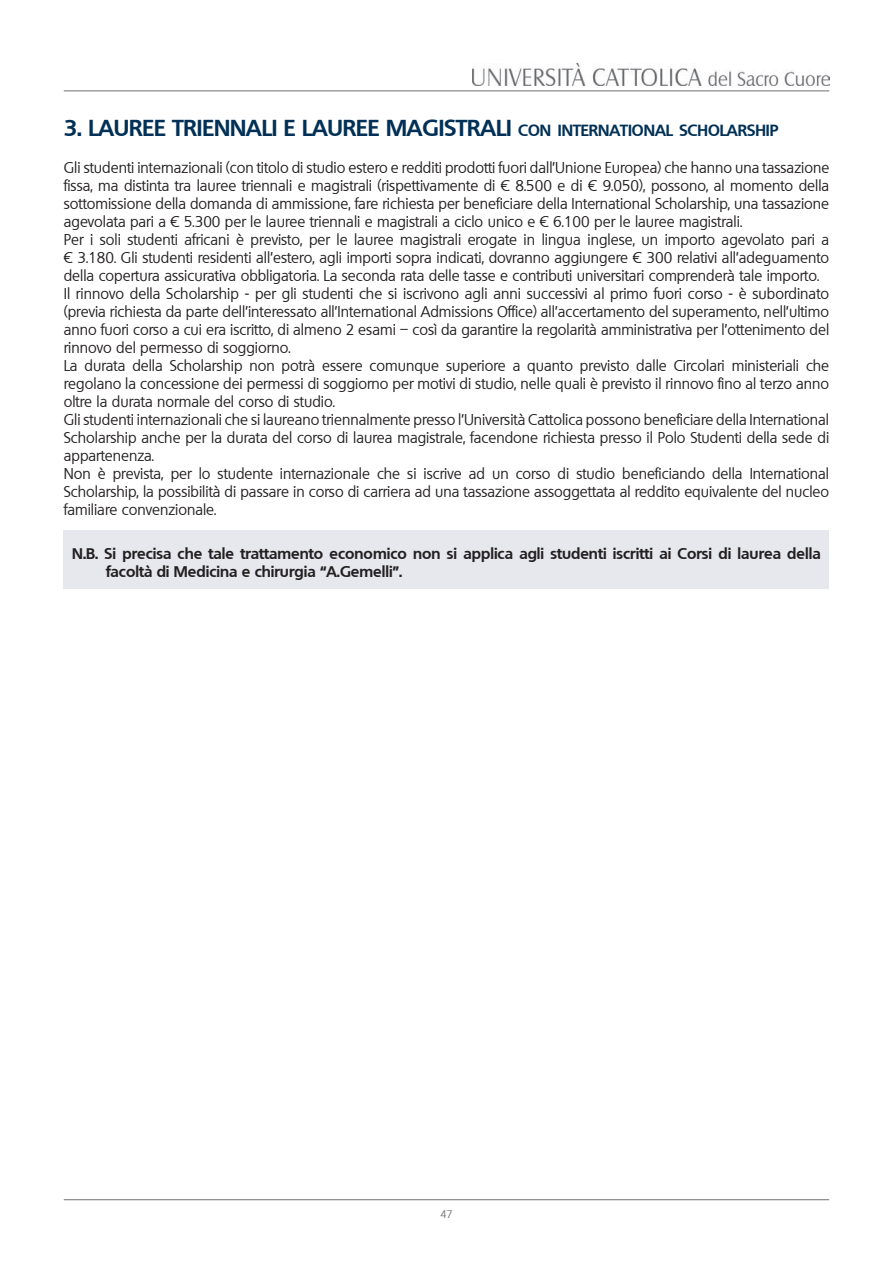
<style>
.page{position:relative;width:893px;height:1263px;background:#fff}
.page>*{position:absolute;margin:0;border:0;box-sizing:border-box;transform-origin:0 0}
.t1{font:700 22.5px "Quebec";color:#003056}
.t2{font:700 15.75px "Quebec";color:#003056}
.t3{font:15px/18px "Quebec";color:#231f20;text-align:justify}
.t4{font:700 15px/18px "Quebec";color:#231f20}
.t5{font:10.5px "Quebec";color:#717074}
.s1{font-size:22.5px}
</style>
<div class="page">
<div style="left:64px;top:530px;width:765px;height:59px;background:#e6e8ed"></div>
<hr style="left:64px;top:91px;width:765px;height:1px;background:#717074">
<img style="left:472px;top:64px;width:357px;height:21px">
<hr style="left:64px;top:1199px;width:765px;height:1px;background:#717074">
<p class="t1" style="left:64px;top:113px;width:39px">3. LAUREE</p>
<p class="t1" style="left:172px;top:113px;width:45px">TRIENNAL</p>
<p class="t1" style="left:272px;top:113px;width:44px">I E LAUREE</p>
<p class="t1" style="left:386px;top:113px;width:18px">MAG</p>
<p class="t1" style="left:439px;top:113px;width:32px">ISTRAL</p>
<p class="t2" style="left:506px;top:120px;width:274px"><span class="s1">I</span> CON INTERNATIONAL SCHOLARSHIP</p>
<p class="t3" style="left:64px;top:158px;width:767px">Gli studenti internazionali (con titolo di studio estero e redditi prodotti fuori dall’Unione Europea) che hanno una tassazione fissa, ma distinta tra lauree triennali e magistrali (rispettivamente di € 8.500 e di € 9.050), possono, al momento della sottomissione della domanda di ammissione, fare richiesta per beneficiare della International Scholarship, una tassazione agevolata pari a € 5.300 per le lauree triennali e magistrali a ciclo unico e € 6.100 per le lauree magistrali.</p>
<p class="t3" style="left:64px;top:230px;width:767px">Per i soli studenti africani è previsto, per le lauree magistrali erogate in lingua inglese, un importo agevolato pari a</p>
<p class="t3" style="left:64px;top:248px;width:767px">€ 3.180. Gli studenti residenti all’estero, agli importi sopra indicati, dovranno aggiungere € 300 relativi all’adeguamento della copertura assicurativa obbligatoria. La seconda rata delle tasse e contributi universitari comprenderà tale importo.</p>
<p class="t3" style="left:64px;top:284px;width:767px">Il rinnovo della Scholarship - per gli studenti che si iscrivono agli anni successivi al primo fuori corso - è subordinato (previa richiesta da parte dell’interessato all’International Admissions Office) all’accertamento del superamento, nell’ultimo anno fuori corso a cui era iscritto, di almeno 2 esami – così da garantire la regolarità amministrativa per l’ottenimento del rinnovo del permesso di soggiorno.</p>
<p class="t3" style="left:64px;top:356px;width:767px">La durata della Scholarship non potrà essere comunque superiore a quanto previsto dalle Circolari ministeriali che regolano la concessione dei permessi di soggiorno per motivi di studio, nelle quali è previsto il rinnovo fino al terzo anno oltre la durata normale del corso di studio.</p>
<p class="t3" style="left:64px;top:410px;width:767px">Gli studenti internazionali che si laureano triennalmente presso l’Università Cattolica possono beneficiare della International Scholarship anche per la durata del corso di laurea magistrale, facendone richiesta presso il Polo Studenti della sede di appartenenza.</p>
<p class="t3" style="left:64px;top:464px;width:767px">Non è prevista, per lo studente internazionale che si iscrive ad un corso di studio beneficiando della International Scholarship, la possibilità di passare in corso di carriera ad una tassazione assoggettata al reddito equivalente del nucleo familiare convenzionale.</p>
<p class="t4" style="left:106px;top:544px;width:716px;text-indent:-34px">N.B. Si precisa che tale trattamento economico non si applica agli studenti iscritti ai Corsi di laurea della facoltà di Medicina e chirurgia “A.Gemelli”.</p>
<p class="t5" style="left:440px;top:1208px;width:14px">47</p>
</div>
